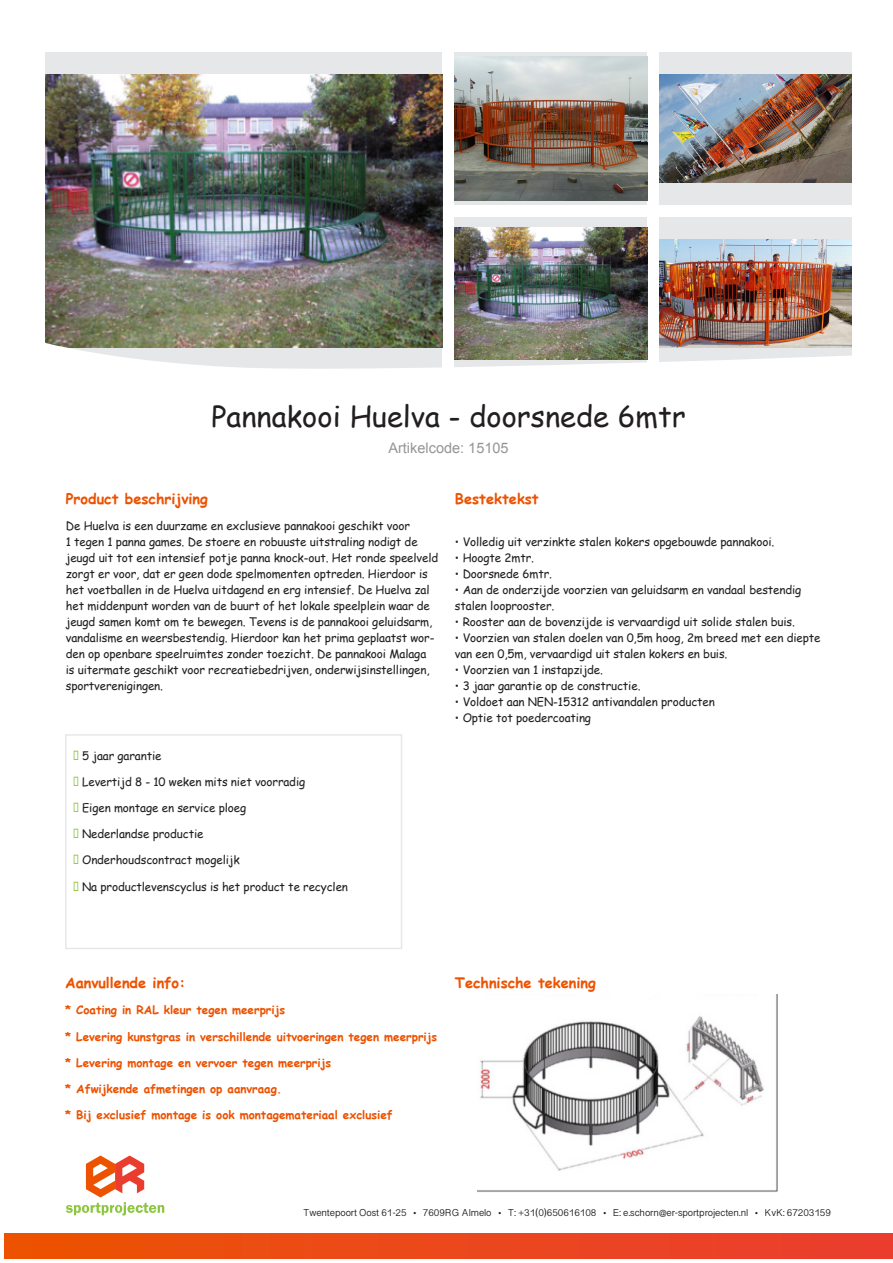
<style>
.page{position:relative;width:893px;height:1263px;background:#fff}
.page>*{position:absolute;margin:0;border:0;box-sizing:border-box;transform-origin:0 0}
.t1{font:29.1px "Comic Sans MS";color:#231f20}
.t2{font:700 14.55px "Comic Sans MS";color:#ed5200}
.t3{font:14.55px "Arial";color:#939598}
.t4{font:11.55px/15.9px "Comic Sans MS";letter-spacing:-.01em;color:#231f20}
.t5{font:700 11.55px "Comic Sans MS";color:#ed5200}
.t6{font:10.2px "Bangla Sangam MN";letter-spacing:-.01em;color:#231f20}
</style>
<div class="page">
<div style="left:65px;top:734px;width:337px;height:215px;border:1px solid #e6e7e9"></div>
<div style="left:45px;top:52px;width:397px;height:318px;background:#e6e7e9"></div>
<img style="left:45px;top:74px;width:397px;height:261px">
<svg style="left:66px;top:1155px;width:98px;height:60px"></svg>
<div style="left:455px;top:52px;width:192px;height:153px;background:#e6e7e9"></div>
<img style="left:455px;top:56px;width:192px;height:144px">
<div style="left:455px;top:217px;width:192px;height:153px;background:#e6e7e9"></div>
<img style="left:455px;top:227px;width:192px;height:108px">
<div style="left:660px;top:52px;width:192px;height:153px;background:#e6e7e9"></div>
<img style="left:660px;top:74px;width:192px;height:108px">
<div style="left:660px;top:217px;width:192px;height:153px;background:#e6e7e9"></div>
<img style="left:660px;top:239px;width:192px;height:96px">
<img style="left:45px;top:335px;width:807px;height:35px">
<div style="left:4px;top:1233px;width:889px;height:25px;background:linear-gradient(to right,#ed5302,#ea3d32)"></div>
<img style="left:478px;top:994px;width:299px;height:198px">
<p class="t1" style="left:211px;top:395px;width:476px">Pannakooi Huelva - doorsnede 6mtr</p>
<p class="t3" style="left:388px;top:438px;width:122px">Artikelcode: 15105</p>
<p class="t2" style="left:66px;top:488px;width:143px">Product beschrijving</p>
<p class="t2" style="left:455px;top:488px;width:85px">Bestektekst</p>
<p class="t4" style="left:66px;top:518px;width:374px">De Huelva is een duurzame en exclusieve pannakooi geschikt voor<br>1 tegen 1 panna games. De stoere en robuuste uitstraling nodigt de jeugd uit tot een intensief potje panna knock-out. Het ronde speelveld zorgt er voor, dat er geen dode spelmomenten optreden. Hierdoor is het voetballen in de Huelva uitdagend en erg intensief. De Huelva zal het middenpunt worden van de buurt of het lokale speelplein waar de jeugd samen komt om te bewegen. Tevens is de pannakooi geluidsarm, vandalisme en weersbestendig. Hierdoor kan het prima geplaatst wor&shy;den op openbare speelruimtes zonder toezicht. De pannakooi Malaga<br>is uitermate geschikt voor recreatiebedrijven, onderwijsinstellingen, sportverenigingen.</p>
<p class="t4" style="left:455px;top:534px;width:321px">• Volledig uit verzinkte stalen kokers opgebouwde pannakooi.</p>
<p class="t4" style="left:455px;top:550px;width:81px">• Hoogte 2mtr.</p>
<p class="t4" style="left:455px;top:566px;width:99px">• Doorsnede 6mtr.</p>
<p class="t4" style="left:455px;top:582px;width:348px">• Aan de onderzijde voorzien van geluidsarm en vandaal bestendig stalen looprooster.</p>
<p class="t4" style="left:455px;top:614px;width:342px">• Rooster aan de bovenzijde is vervaardigd uit solide stalen buis.</p>
<p class="t4" style="left:455px;top:630px;width:367px">• Voorzien van stalen doelen van 0,5m hoog, 2m breed met een diepte van een 0,5m, vervaardigd uit stalen kokers en buis.</p>
<p class="t4" style="left:455px;top:661px;width:150px">• Voorzien van 1 instapzijde.</p>
<p class="t4" style="left:455px;top:677px;width:187px">• 3 jaar garantie op de constructie.</p>
<p class="t4" style="left:455px;top:693px;width:261px">• Voldoet aan NEN-15312 antivandalen producten</p>
<p class="t4" style="left:455px;top:709px;width:138px">• Optie tot poedercoating</p>
<p class="t4" style="left:82px;top:747px;width:81px">5 jaar garantie</p>
<p class="t4" style="left:82px;top:773px;width:225px">Levertijd 8 - 10 weken mits niet voorradig</p>
<p class="t4" style="left:82px;top:800px;width:166px">Eigen montage en service ploeg</p>
<p class="t4" style="left:82px;top:826px;width:123px">Nederlandse productie</p>
<p class="t4" style="left:82px;top:852px;width:159px">Onderhoudscontract mogelijk</p>
<p class="t4" style="left:82px;top:878px;width:267px">Na productlevenscyclus is het product te recyclen</p>
<p class="t2" style="left:65px;top:972px;width:122px">Aanvullende info:</p>
<p class="t2" style="left:455px;top:972px;width:142px">Technische tekening</p>
<p class="t5" style="left:65px;top:1002px;width:221px">* Coating in RAL kleur tegen meerprijs</p>
<p class="t5" style="left:65px;top:1028px;width:374px">* Levering kunstgras in verschillende uitvoeringen tegen meerprijs</p>
<p class="t5" style="left:65px;top:1054px;width:268px">* Levering montage en vervoer tegen meerprijs</p>
<p class="t5" style="left:65px;top:1080px;width:218px">* Afwijkende afmetingen op aanvraag.</p>
<p class="t5" style="left:65px;top:1106px;width:329px">* Bij exclusief montage is ook montagemateriaal exclusief</p>
<p class="t6" style="left:303px;top:1205px;width:529px">Twentepoort Oost 61-25 • 7609RG Almelo • T: +31(0)650616108 • E: e.schorn@er-sportprojecten.nl • KvK: 67203159</p>
</div>
